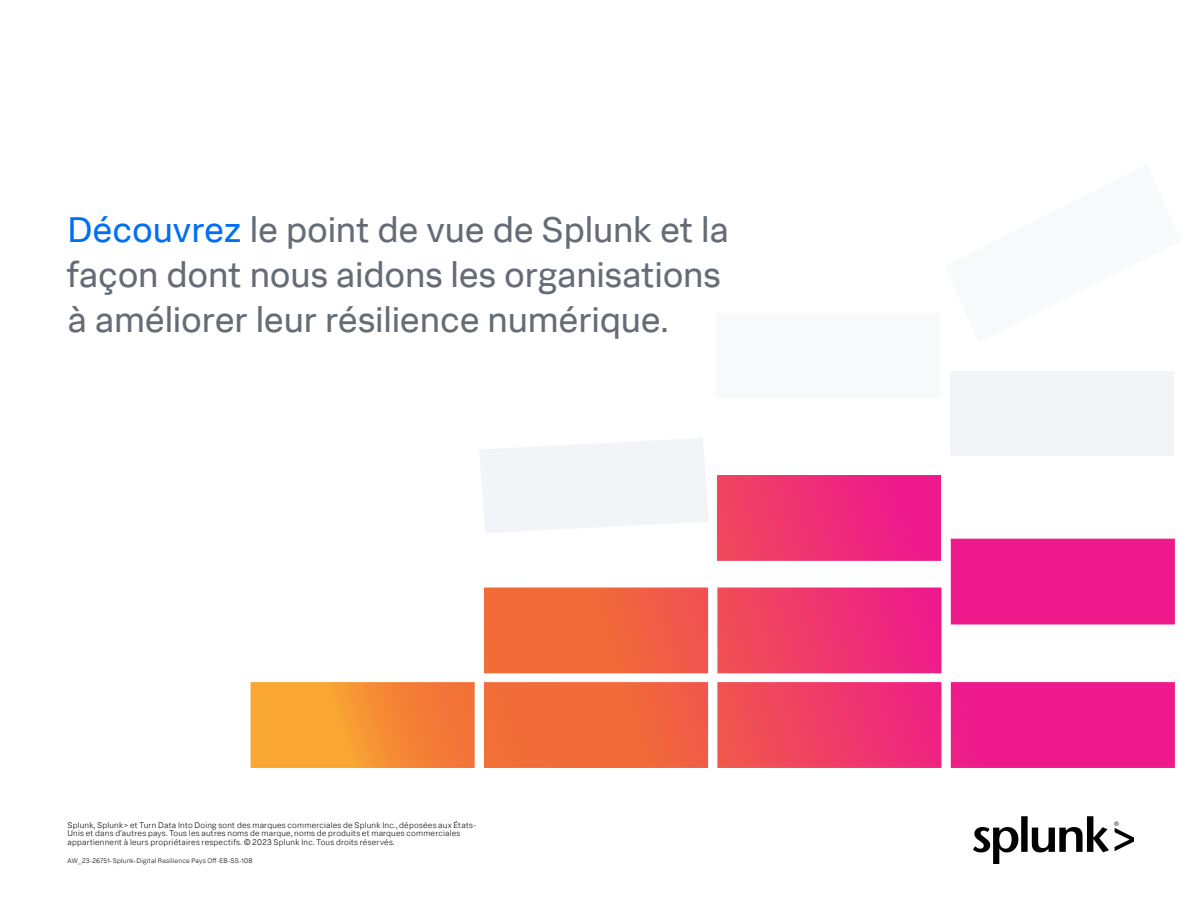
<style>
.page{position:relative;width:1188px;height:918px;background:#fff}
.page>*{position:absolute;margin:0;border:0;box-sizing:border-box;transform-origin:0 0}
.Subhead_3{font:36px/45px "Splunk Data Sans Pro";letter-spacing:-.005em;color:#656c76}
.Copyright{font:300 8.25px/8.7px "Splunk Data Sans Pro";letter-spacing:.025em;color:#000}
.Filename{font:300 6.75px "Splunk Data Sans Pro";letter-spacing:.025em;color:#000}
.s1{color:#0070f3}
</style>
<div class="page">
<svg style="left:973px;top:816px;width:161px;height:48px"></svg>
<svg style="left:251px;top:475px;width:924px;height:293px"></svg>
<div style="left:716px;top:314px;width:224px;height:84px;background:#f8f9fb"></div>
<div style="left:950px;top:371px;width:224px;height:84px;background:#f2f4f7"></div>
<svg style="left:479px;top:438px;width:230px;height:95px"></svg>
<p class="Subhead_3" style="left:67px;top:206px;width:664px"><span class="s1">Découvrez</span> le point de vue de Splunk et la façon dont nous aidons les organisations à améliorer leur résilience numérique.</p>
<p class="Copyright" style="left:68px;top:821px;width:410px">Splunk, Splunk&gt; et Turn Data Into Doing sont des marques commerciales de Splunk Inc., déposées aux États-<br>Unis et dans d’autres pays. Tous les autres noms de marque, noms de produits et marques commerciales appartiennent à leurs propriétaires respectifs. © 2023 Splunk Inc. Tous droits réservés.</p>
<p class="Filename" style="left:68px;top:857px;width:187px">AW_23-26751-Splunk-Digital Resilience Pays Off-EB-SS-108</p>
</div>
